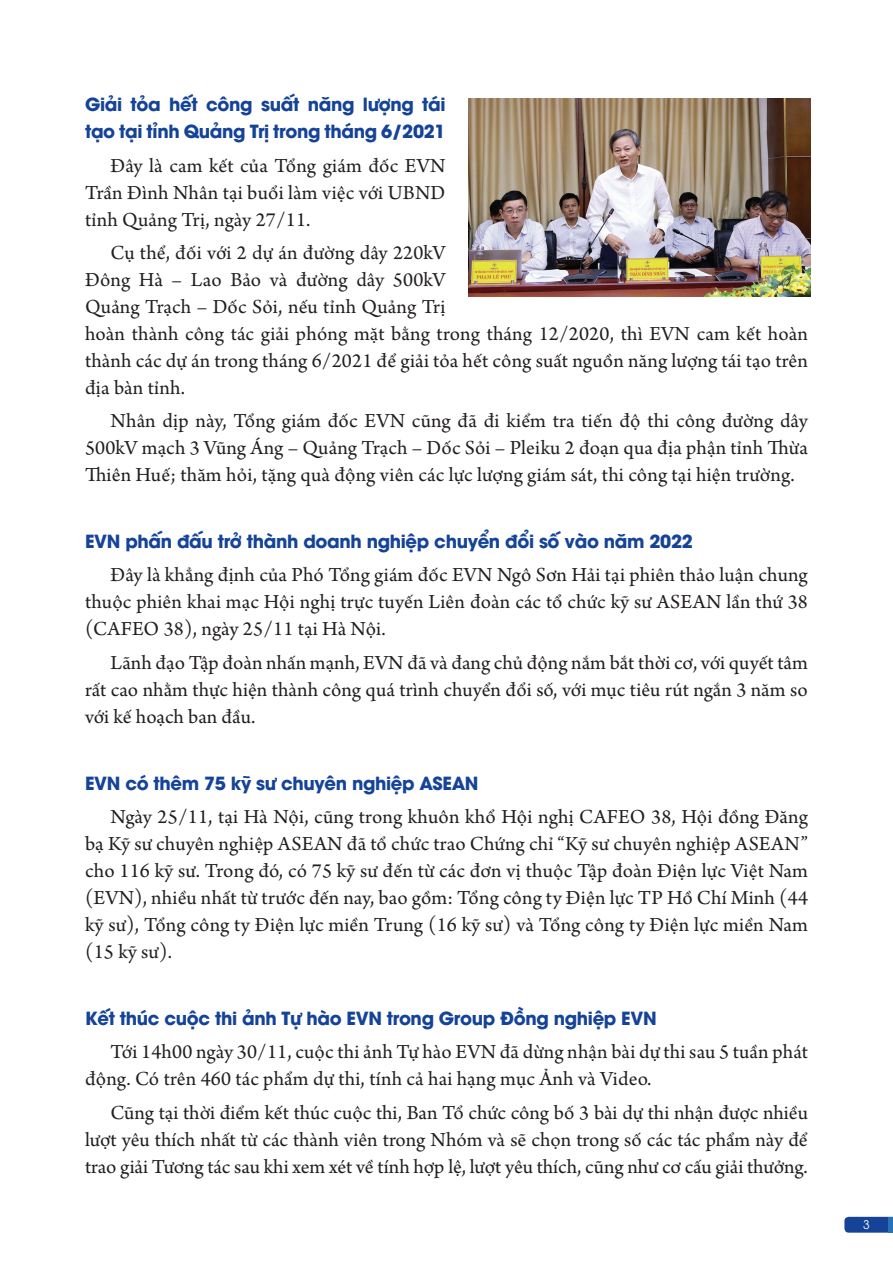
<style>
.page{position:relative;width:893px;height:1263px;background:#fff}
.page>*{position:absolute;margin:0;border:0;box-sizing:border-box;transform-origin:0 0}
.t1{font:21px/27px "Arno Pro";letter-spacing:.005em;color:#231f20;text-align:justify}
.t2{font:700 18px/27px "UTM Avo";letter-spacing:-.02em;color:#154398}
.t3{font:12px "UTM Avo";color:#fff}
</style>
<div class="page">
<svg style="left:844px;top:1217px;width:45px;height:16px"></svg>
<hr style="left:889px;top:1217px;width:4px;height:16px;background:#2972b9">
<img style="left:469px;top:99px;width:341px;height:198px">
<p class="t2" style="left:85px;top:89px;width:362px">Giải tỏa hết công suất năng lượng tái tạo tại tỉnh Quảng Trị trong tháng 6/2021</p>
<p class="t1" style="left:85px;top:153px;width:362px;text-indent:26px">Đây là cam kết của Tổng giám đốc EVN Trần Đình Nhân tại buổi làm việc với UBND tỉnh Quảng Trị, ngày 27/11.</p>
<p class="t1" style="left:85px;top:240px;width:724px;text-align:left;text-indent:26px">Cụ thể, đối với 2 dự án đường dây 220kV<br>Đông Hà – Lao Bảo và đường dây 500kV<br>Quảng Trạch – Dốc Sỏi, nếu tỉnh Quảng Trị<br>hoàn thành công tác giải phóng mặt bằng trong tháng 12/2020, thì EVN cam kết hoàn thành các dự án trong tháng 6/2021 để giải tỏa hết công suất nguồn năng lượng tái tạo trên địa bàn tỉnh.</p>
<p class="t1" style="left:85px;top:409px;width:724px;text-indent:26px">Nhân dịp này, Tổng giám đốc EVN cũng đã đi kiểm tra tiến độ thi công đường dây 500kV mạch 3 Vũng Áng – Quảng Trạch – Dốc Sỏi – Pleiku 2 đoạn qua địa phận tỉnh Thừa Thiên Huế; thăm hỏi, tặng quà động viên các lực lượng giám sát, thi công tại hiện trường.</p>
<p class="t2" style="left:85px;top:526px;width:609px">EVN phấn đấu trở thành doanh nghiệp chuyển đổi số vào năm 2022</p>
<p class="t1" style="left:85px;top:563px;width:724px;text-indent:26px">Đây là khẳng định của Phó Tổng giám đốc EVN Ngô Sơn Hải tại phiên thảo luận chung thuộc phiên khai mạc Hội nghị trực tuyến Liên đoàn các tổ chức kỹ sư ASEAN lần thứ 38 (CAFEO 38), ngày 25/11 tại Hà Nội.</p>
<p class="t1" style="left:85px;top:650px;width:724px;text-indent:26px">Lãnh đạo Tập đoàn nhấn mạnh, EVN đã và đang chủ động nắm bắt thời cơ, với quyết tâm rất cao nhằm thực hiện thành công quá trình chuyển đổi số, với mục tiêu rút ngắn 3 năm so với kế hoạch ban đầu.</p>
<p class="t2" style="left:85px;top:768px;width:395px">EVN có thêm 75 kỹ sư chuyên nghiệp ASEAN</p>
<p class="t1" style="left:85px;top:804px;width:724px;text-indent:26px">Ngày 25/11, tại Hà Nội, cũng trong khuôn khổ Hội nghị CAFEO 38, Hội đồng Đăng bạ Kỹ sư chuyên nghiệp ASEAN đã tổ chức trao Chứng chỉ “Kỹ sư chuyên nghiệp ASEAN” cho 116 kỹ sư. Trong đó, có 75 kỹ sư đến từ các đơn vị thuộc Tập đoàn Điện lực Việt Nam (EVN), nhiều nhất từ trước đến nay, bao gồm: Tổng công ty Điện lực TP Hồ Chí Minh (44 kỹ sư), Tổng công ty Điện lực miền Trung (16 kỹ sư) và Tổng công ty Điện lực miền Nam (15 kỹ sư).</p>
<p class="t2" style="left:85px;top:1003px;width:573px">Kết thúc cuộc thi ảnh Tự hào EVN trong Group Đồng nghiệp EVN</p>
<p class="t1" style="left:85px;top:1039px;width:724px;text-indent:26px">Tới 14h00 ngày 30/11, cuộc thi ảnh Tự hào EVN đã dừng nhận bài dự thi sau 5 tuần phát động. Có trên 460 tác phẩm dự thi, tính cả hai hạng mục Ảnh và Video.</p>
<p class="t1" style="left:85px;top:1100px;width:724px;text-indent:26px">Cũng tại thời điểm kết thúc cuộc thi, Ban Tổ chức công bố 3 bài dự thi nhận được nhiều lượt yêu thích nhất từ các thành viên trong Nhóm và sẽ chọn trong số các tác phẩm này để trao giải Tương tác sau khi xem xét về tính hợp lệ, lượt yêu thích, cũng như cơ cấu giải thưởng.</p>
<p class="t3" style="left:863px;top:1215px;width:8px">3</p>
</div>
